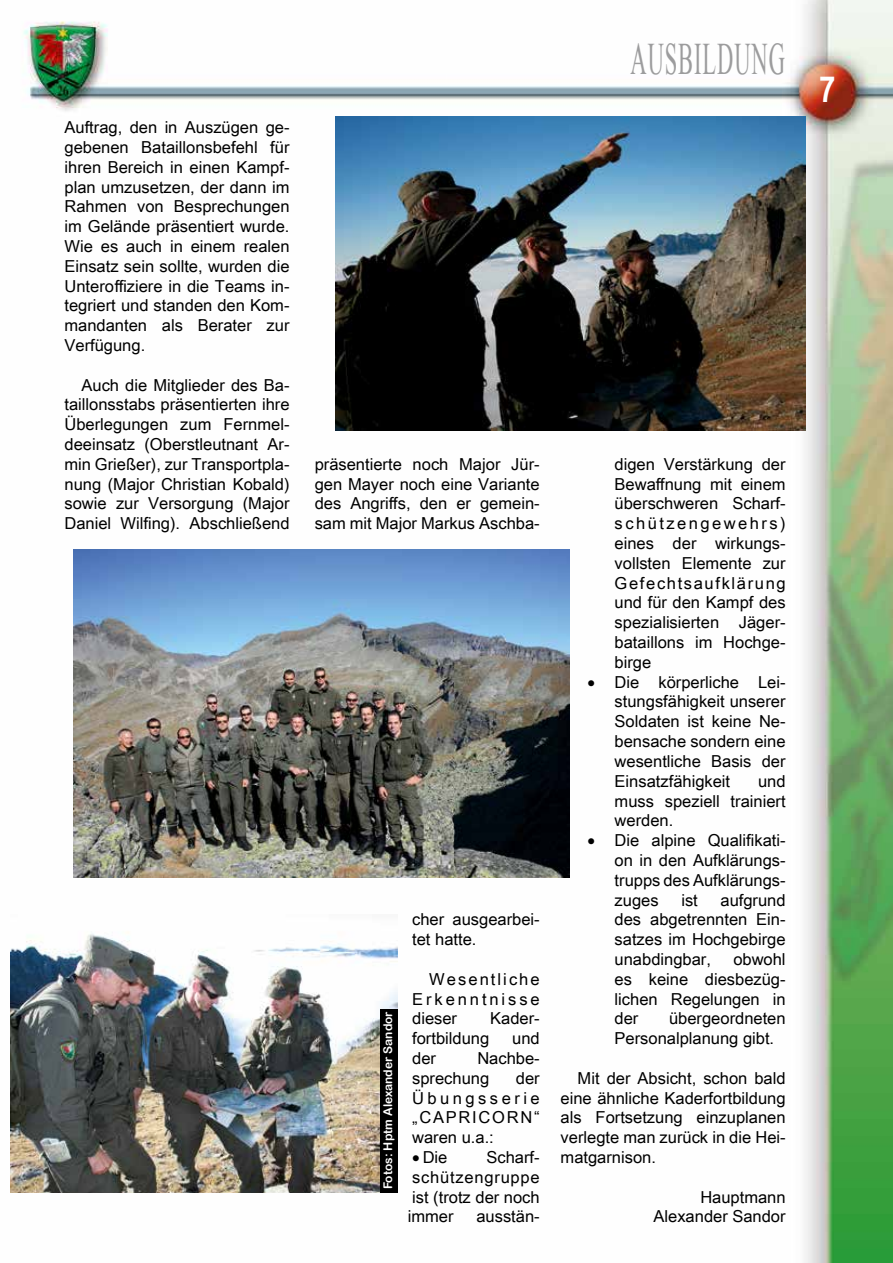
<style>
.page{position:relative;width:893px;height:1263px;background:#fff}
.page>*{position:absolute;margin:0;border:0;box-sizing:border-box;transform-origin:0 0}
.t1{font:45px "Times New Roman";letter-spacing:.04em;color:#9c9c9d;scale:.5 1}
.t2{font:700 36px "Arial Narrow";color:#fff}
.t3{font:16.5px/19.8px "Arial Unicode MS";color:#000;text-align:justify}
.t4{font:12px "Arial Rounded MT Bold";color:#fff}
</style>
<div class="page">
<img style="left:13px;top:0;width:880px;height:1263px">
<img style="left:10px;top:949px;width:3px;height:244px">
<img style="left:73px;top:549px;width:496px;height:328px">
<img style="left:11px;top:915px;width:387px;height:277px">
<img style="left:335px;top:117px;width:470px;height:313px">
<div style="left:381px;top:1009px;width:17px;height:183px;background:#000"></div>
<p class="t3" style="left:65px;top:117px;width:227px">Auftrag, den in Auszügen ge&shy;gebenen Bataillonsbefehl für ihren Bereich in einen Kampf&shy;plan umzusetzen, der dann im Rahmen von Besprechungen im Gelände präsentiert wurde.<br>Wie es auch in einem realen Einsatz sein sollte, wurden die Unteroffiziere in die Teams in&shy;tegriert und standen den Kom&shy;mandanten als Berater zur Verfügung.</p>
<p class="t3" style="left:65px;top:375px;width:227px;text-indent:17px">Auch die Mitglieder des Ba&shy;taillonsstabs präsentierten ihre Überlegungen zum Fernmel&shy;deeinsatz (Oberstleutnant Ar&shy;min Grießer), zur Transportpla&shy;nung (Major Christian Kobald) sowie zur Versorgung (Major Daniel Wilfing). Abschließend</p>
<h1 class="t1" style="left:631px;top:28px;width:310px">AUSBILDUNG</h1>
<p class="t3" style="left:315px;top:454px;width:226px">präsentierte noch Major Jür&shy;gen Mayer noch eine Variante des Angriffs, den er gemein&shy;sam mit Major Markus Aschba-</p>
<p class="t4" style="left:381px;top:1189px;width:180px;rotate:-90deg">Fotos: Hptm Alexander Sandor</p>
<p class="t3" style="left:412px;top:909px;width:129px">cher ausgearbei&shy;tet hatte.</p>
<p class="t3" style="left:412px;top:969px;width:129px;text-indent:17px">Wesentliche Erkenntnisse dieser</p>
<p class="t3" style="left:490px;top:1008px;width:51px">Kader-</p>
<p class="t3" style="left:412px;top:1028px;width:79px">fortbildung</p>
<p class="t3" style="left:512px;top:1028px;width:29px">und</p>
<p class="t3" style="left:412px;top:1048px;width:25px">der</p>
<p class="t3" style="left:412px;top:1048px;width:129px;text-indent:65px">Nachbe&shy;sprechung</p>
<p class="t3" style="left:412px;top:1068px;width:129px;text-indent:104px">der Übungsserie „CAPRICORN“ waren u.a.:</p>
<p class="t3" style="left:412px;top:1147px;width:37px">• Die</p>
<p class="t3" style="left:408px;top:1147px;width:133px;text-indent:79px">Scharf&shy;schützengruppe ist (trotz der noch immer</p>
<p class="t3" style="left:476px;top:1206px;width:65px">ausstän-</p>
<p class="t3" style="left:615px;top:454px;width:173px">digen Verstärkung der Bewaffnung mit einem überschweren Scharf&shy;schützengewehrs) eines der wirkungs&shy;vollsten Elemente zur Gefechtsaufklärung und für den Kampf des spezialisierten Jäger&shy;bataillons im Hochge&shy;birge</p>
<p class="t3" style="left:615px;top:672px;width:172px;text-indent:-27px">• Die körperliche Lei&shy;stungsfähigkeit unserer Soldaten ist keine Ne&shy;bensache sondern eine wesentliche Basis der Einsatzfähigkeit</p>
<p class="t3" style="left:615px;top:771px;width:172px;text-indent:143px">und muss speziell trainiert werden.</p>
<p class="t3" style="left:615px;top:830px;width:173px;text-indent:-27px">• Die alpine Qualifikati&shy;on in den Aufklärungs&shy;trupps des Aufklärungs&shy;zuges</p>
<p class="t3" style="left:615px;top:889px;width:172px;text-indent:106px">aufgrund des abgetrennten Ein&shy;satzes im Hochgebirge unabdingbar,</p>
<p class="t3" style="left:681px;top:889px;width:18px">ist</p>
<p class="t3" style="left:615px;top:949px;width:173px;text-indent:119px">obwohl es keine diesbezüg&shy;lichen Regelungen in der</p>
<p class="t3" style="left:615px;top:1008px;width:172px;text-indent:54px">übergeordneten<br>Personalplanung gibt.</p>
<p class="t3" style="left:561px;top:1068px;width:227px;text-indent:17px">Mit der Absicht, schon bald eine ähnliche Kaderfortbildung als Fortsetzung einzuplanen verlegte man zurück in die Hei&shy;matgarnison.</p>
<p class="t3" style="left:653px;top:1186px;width:134px;text-align:right">Hauptmann<br>Alexander Sandor</p>
<h2 class="t2" style="left:819px;top:62px;width:18px">7</h2>
</div>
